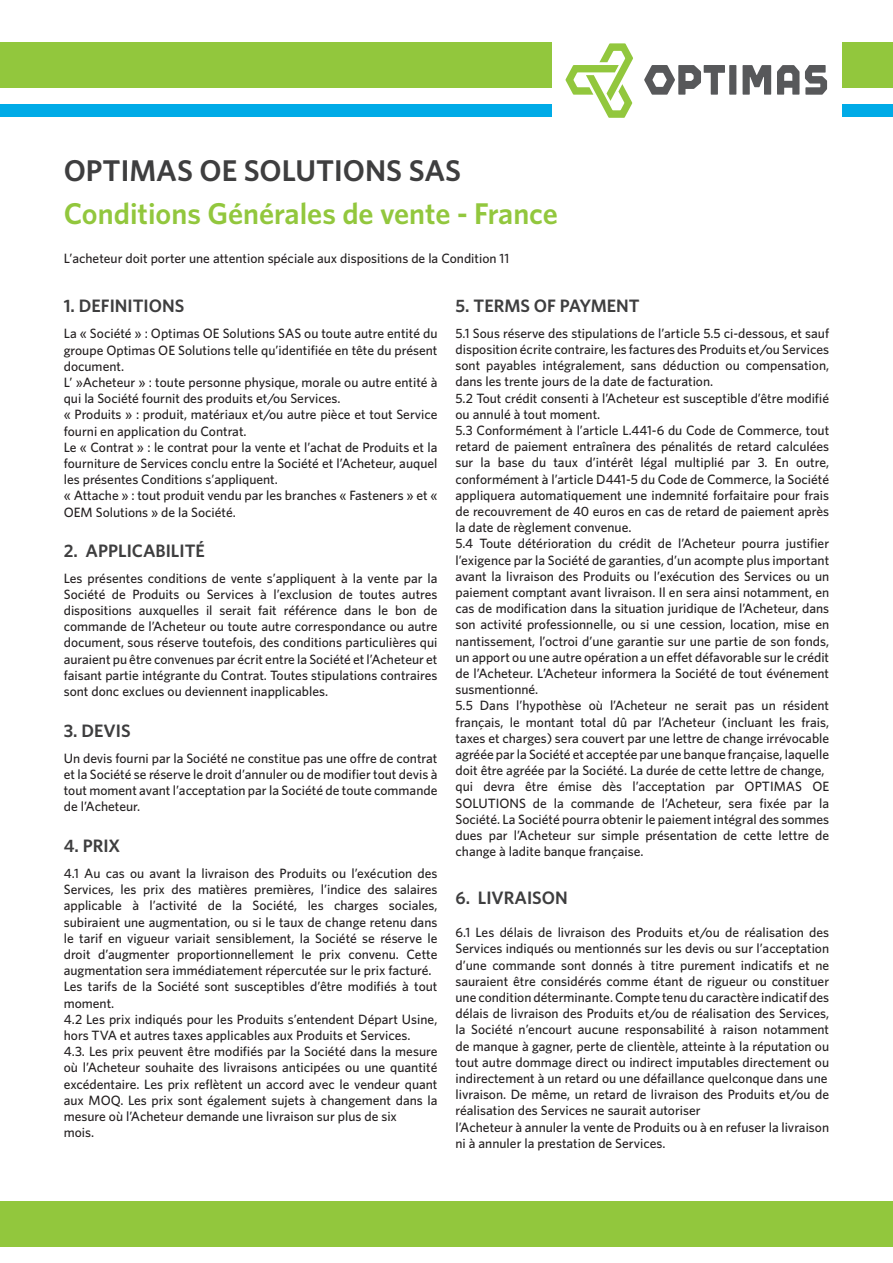
<style>
.page{position:relative;width:893px;height:1263px;background:#fff}
.page>*{position:absolute;margin:0;border:0;box-sizing:border-box;transform-origin:0 0}
.t1{font:600 30px "Whitney";color:#92c73d}
.t2{font:600 30px "Whitney";color:#3e3e3f}
.t3{font:600 18px "Whitney";color:#3e3e3f}
.t4{font:500 13.5px/16.2px "Whitney";color:#231f20;text-align:justify}
</style>
<div class="page">
<div style="left:0;top:104px;width:893px;height:13px;background:#00abe7"></div>
<div style="left:0;top:43px;width:893px;height:45px;background:#92c73d"></div>
<div style="left:553px;top:31px;width:289px;height:102px;background:#fff"></div>
<svg style="left:644px;top:65px;width:81px;height:30px"></svg>
<div style="left:729px;top:65px;width:7px;height:30px;background:#57585a"></div>
<svg style="left:805px;top:65px;width:22px;height:30px"></svg>
<svg style="left:777px;top:65px;width:22px;height:30px"></svg>
<svg style="left:743px;top:65px;width:28px;height:30px"></svg>
<svg style="left:566px;top:43px;width:67px;height:75px"></svg>
<div style="left:0;top:1202px;width:893px;height:45px;background:#92c73d"></div>
<p class="t2" style="left:64px;top:150px;width:399px">OPTIMAS OE SOLUTIONS SAS</p>
<p class="t1" style="left:64px;top:193px;width:496px">Conditions Générales de vente - France</p>
<p class="t4" style="left:64px;top:250px;width:447px">L’acheteur doit porter une attention spéciale aux dispositions de la Condition 11</p>
<p class="t3" style="left:64px;top:294px;width:122px">1. DEFINITIONS</p>
<p class="t4" style="left:64px;top:325px;width:375px">La « Société » : Optimas OE Solutions SAS ou toute autre entité du groupe Optimas OE Solutions telle qu’identifiée en tête du présent document.</p>
<p class="t4" style="left:64px;top:374px;width:375px">L’ »Acheteur » : toute personne physique, morale ou autre entité à qui la Société fournit des produits et/ou Services.</p>
<p class="t4" style="left:64px;top:406px;width:375px">« Produits » : produit, matériaux et/ou autre pièce et tout Service fourni en application du Contrat.</p>
<p class="t4" style="left:64px;top:439px;width:375px">Le « Contrat » : le contrat pour la vente et l’achat de Produits et la fourniture de Services conclu entre la Société et l’Acheteur, auquel les présentes Conditions s’appliquent.</p>
<p class="t4" style="left:64px;top:487px;width:375px">« Attache » : tout produit vendu par les branches « Fasteners » et «<br>OEM Solutions » de la Société.</p>
<p class="t3" style="left:64px;top:538px;width:143px">2. APPLICABILITÉ</p>
<p class="t4" style="left:64px;top:569px;width:375px">Les présentes conditions de vente s’appliquent à la vente par la Société de Produits ou Services à l’exclusion de toutes autres dispositions auxquelles il serait fait référence dans le bon de commande de l’Acheteur ou toute autre correspondance ou autre document, sous réserve toutefois, des conditions particulières qui auraient pu être convenues par écrit entre la Société et l’Acheteur et faisant partie intégrante du Contrat. Toutes stipulations contraires sont donc exclues ou deviennent inapplicables.</p>
<p class="t3" style="left:64px;top:719px;width:68px">3. DEVIS</p>
<p class="t4" style="left:64px;top:750px;width:375px">Un devis fourni par la Société ne constitue pas une offre de contrat et la Société se réserve le droit d’annuler ou de modifier tout devis à tout moment avant l’acceptation par la Société de toute commande de l’Acheteur.</p>
<p class="t3" style="left:64px;top:834px;width:58px">4. PRIX</p>
<p class="t4" style="left:64px;top:865px;width:375px">4.1 Au cas ou avant la livraison des Produits ou l’exécution des Services, les prix des matières premières, l’indice des salaires applicable à l’activité de la Société, les charges sociales, subiraient une augmentation, ou si le taux de change retenu dans le tarif en vigueur variait sensiblement, la Société se réserve le droit d’augmenter proportionnellement le prix convenu. Cette augmentation sera immédiatement répercutée sur le prix facturé.</p>
<p class="t4" style="left:64px;top:978px;width:375px">Les tarifs de la Société sont susceptibles d’être modifiés à tout moment.</p>
<p class="t4" style="left:64px;top:1011px;width:375px">4.2 Les prix indiqués pour les Produits s’entendent Départ Usine, hors TVA et autres taxes applicables aux Produits et Services.</p>
<p class="t4" style="left:64px;top:1043px;width:375px">4.3. Les prix peuvent être modifiés par la Société dans la mesure où l’Acheteur souhaite des livraisons anticipées ou une quantité excédentaire. Les prix reflètent un accord avec le vendeur quant aux MOQ. Les prix sont également sujets à changement dans la mesure où l’Acheteur demande une livraison sur plus de six</p>
<p class="t4" style="left:64px;top:1124px;width:32px">mois.</p>
<p class="t3" style="left:455px;top:294px;width:186px">5. TERMS OF PAYMENT</p>
<p class="t4" style="left:455px;top:325px;width:375px">5.1 Sous réserve des stipulations de l’article 5.5 ci-dessous, et sauf disposition écrite contraire, les factures des Produits et/ou Services sont payables intégralement, sans déduction ou compensation, dans les trente jours de la date de facturation.</p>
<p class="t4" style="left:455px;top:390px;width:375px">5.2 Tout crédit consenti à l’Acheteur est susceptible d’être modifié ou annulé à tout moment.</p>
<p class="t4" style="left:455px;top:422px;width:375px">5.3 Conformément à l’article L.441-6 du Code de Commerce, tout retard de paiement entraînera des pénalités de retard calculées sur la base du taux d’intérêt légal multiplié par 3. En outre, conformément à l’article D441-5 du Code de Commerce, la Société appliquera automatiquement une indemnité forfaitaire pour frais de recouvrement de 40 euros en cas de retard de paiement après la date de règlement convenue.</p>
<p class="t4" style="left:455px;top:535px;width:375px">5.4 Toute détérioration du crédit de l’Acheteur pourra justifier l’exigence par la Société de garanties, d’un acompte plus important avant la livraison des Produits ou l’exécution des Services ou un paiement comptant avant livraison. Il en sera ainsi notamment, en cas de modification dans la situation juridique de l’Acheteur, dans son activité professionnelle, ou si une cession, location, mise en nantissement, l’octroi d’une garantie sur une partie de son fonds, un apport ou une autre opération a un effet défavorable sur le crédit de l’Acheteur. L’Acheteur informera la Société de tout événement susmentionné.</p>
<p class="t4" style="left:455px;top:697px;width:375px">5.5 Dans l’hypothèse où l’Acheteur ne serait pas un résident français, le montant total dû par l’Acheteur (incluant les frais, taxes et charges) sera couvert par une lettre de change irrévocable agréée par la Société et acceptée par une banque française, laquelle doit être agréée par la Société. La durée de cette lettre de change,</p>
<p class="t4" style="left:455px;top:778px;width:375px">qui devra être émise dès l’acceptation par OPTIMAS OE SOLUTIONS de la commande de l’Acheteur, sera fixée par la Société. La Société pourra obtenir le paiement intégral des sommes dues par l’Acheteur sur simple présentation de cette lettre de change à ladite banque française.</p>
<p class="t3" style="left:455px;top:885px;width:114px">6. LIVRAISON</p>
<p class="t4" style="left:455px;top:924px;width:375px">6.1 Les délais de livraison des Produits et/ou de réalisation des Services indiqués ou mentionnés sur les devis ou sur l’acceptation d’une commande sont donnés à titre purement indicatifs et ne sauraient être considérés comme étant de rigueur ou constituer une condition déterminante. Compte tenu du caractère indicatif des délais de livraison des Produits et/ou de réalisation des Services, la Société n’encourt aucune responsabilité à raison notamment de manque à gagner, perte de clientèle, atteinte à la réputation ou tout autre dommage direct ou indirect imputables directement ou indirectement à un retard ou une défaillance quelconque dans une</p>
<p class="t4" style="left:455px;top:1086px;width:375px">livraison. De même, un retard de livraison des Produits et/ou de réalisation des Services ne saurait autoriser</p>
<p class="t4" style="left:455px;top:1118px;width:375px">l’Acheteur à annuler la vente de Produits ou à en refuser la livraison ni à annuler la prestation de Services.</p>
</div>
